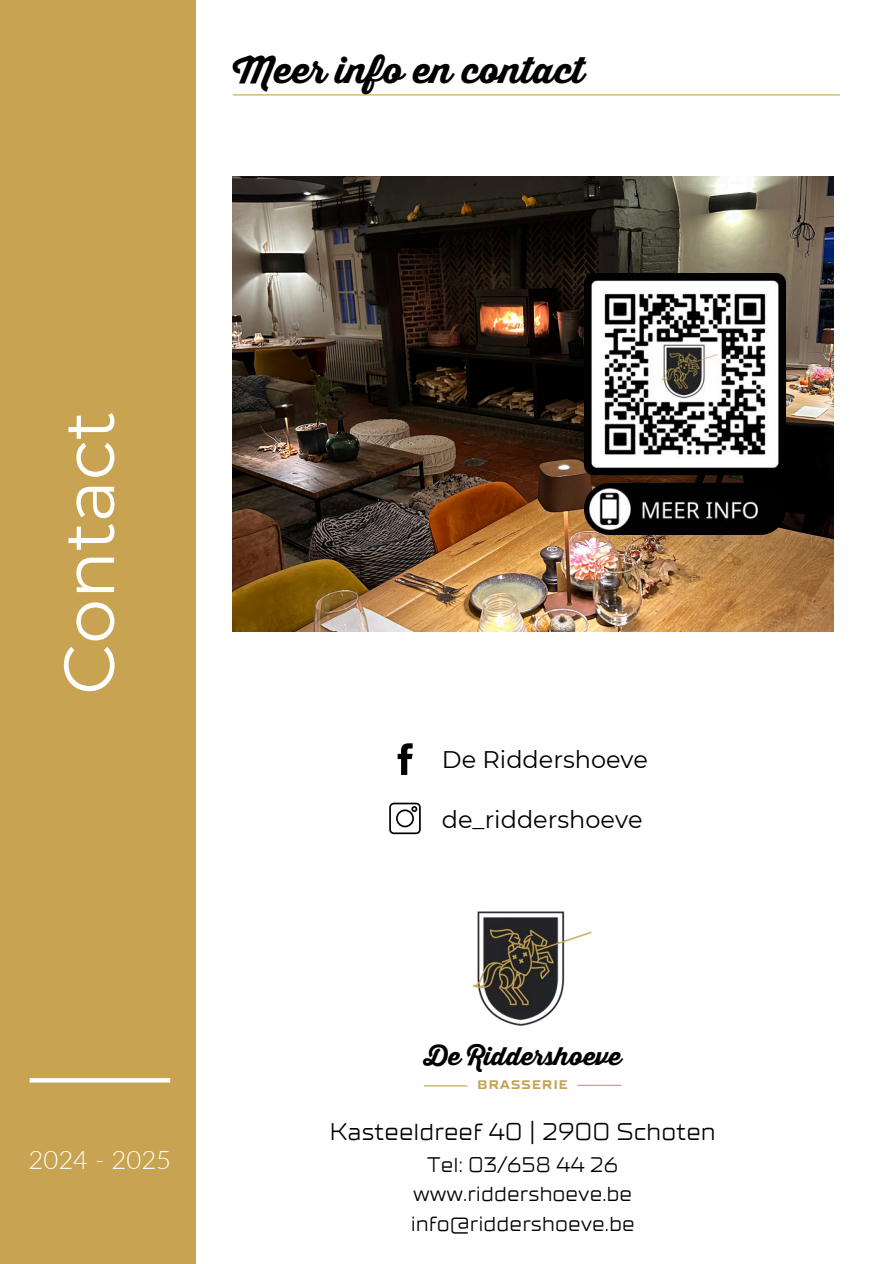
<style>
.page{position:relative;width:894px;height:1264px;background:#fff}
.page>*{position:absolute;margin:0;border:0;box-sizing:border-box;transform-origin:0 0}
.t1{font:71.1px "Montserrat";color:#fff}
.t2{font:36px "Thirsty Script Extrabold Demo";color:#000}
.t3{font:300 25.65px "Lato";color:#fff}
.t4{font:24.75px "Thirsty Script Extrabold Demo";color:#000}
.t5{font:24px "Montserrat";color:#000}
.t6{font:24px "TT Supermolot Neue Exp";color:#000}
.t7{font:21px/29.2px "TT Supermolot Neue Exp";color:#000}
.t8{font:700 12.3px "TT Supermolot Neue Exp";letter-spacing:.1em;color:#c7a351}
</style>
<div class="page">
<div style="left:0;top:0;width:195px;height:1263px;background:#c8a452"></div>
<svg style="left:30px;top:1078px;width:140px;height:4px"></svg>
<hr style="left:233px;top:94px;width:606px;height:1px;background:#c7a351">
<img style="left:233px;top:176px;width:599px;height:455px">
<img style="left:584px;top:273px;width:201px;height:261px">
<img style="left:472px;top:911px;width:120px;height:115px">
<hr style="left:424px;top:1085px;width:43px;height:1px;background:#c7a351">
<hr style="left:577px;top:1084px;width:44px;height:1px;background:#c7a351">
<svg style="left:397px;top:743px;width:15px;height:31px"></svg>
<svg style="left:389px;top:802px;width:31px;height:32px"></svg>
<p class="t2" style="left:233px;top:49px;width:353px">Meer info en contact</p>
<h2 class="t1" style="left:45px;top:695px;width:285px;rotate:-90deg">Contact</h2>
<h4 class="t3" style="left:29px;top:1143px;width:144px">2024 - 2025</h4>
<h3 class="t5" style="left:442px;top:745px;width:208px">De Riddershoeve</h3>
<p class="t5" style="left:442px;top:804px;width:202px">de_riddershoeve</p>
<p class="t4" style="left:424px;top:1042px;width:199px">De Riddershoeve</p>
<h5 class="t8" style="left:477px;top:1078px;width:92px">BRASSERIE</h5>
<p class="t6" style="left:329px;top:1118px;width:387px">Kasteeldreef 40 | 2900 Schoten</p>
<h5 class="t7" style="left:427px;top:1150px;width:192px">Tel: 03/658 44 26</h5>
<p class="t7" style="left:410px;top:1179px;width:225px">www.riddershoeve.be info@riddershoeve.be</p>
</div>
